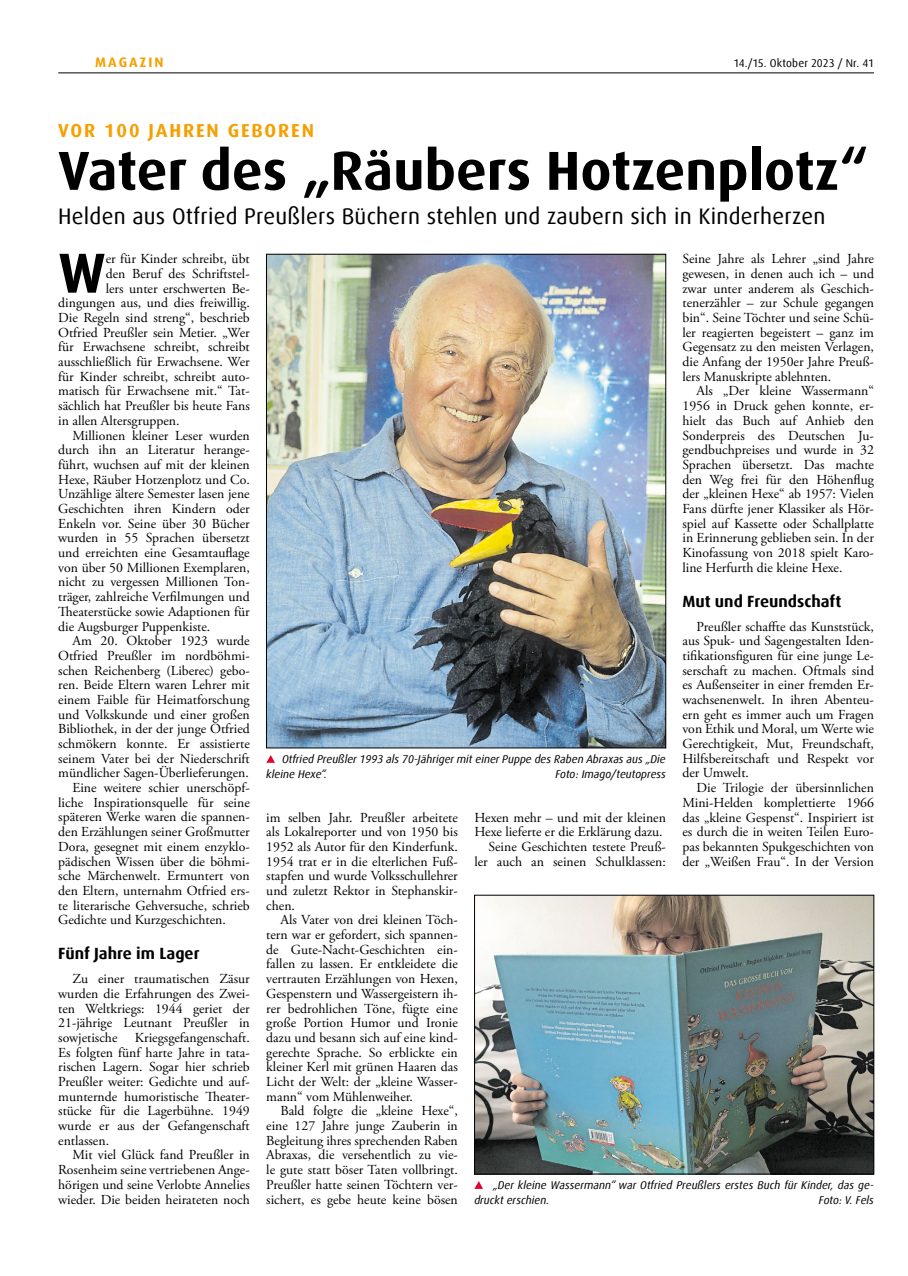
<style>
.page{position:relative;width:908px;height:1276px;background:#fff}
.page>*{position:absolute;margin:0;border:0;box-sizing:border-box;transform-origin:0 0}
.t1{font:700 56.5px "Dax Offc Pro";color:#000}
.t2{font:700 55px "Dax Offc Pro";color:#000}
.t3{font:22.5px "Dax Offc Pro";letter-spacing:.01em;color:#000}
.t4{font:700 18.75px "Dax Offc Pro";letter-spacing:.1em;color:#f5a000}
.t5{font:700 16.25px "Dax Offc Pro";color:#000}
.t6{font:13.75px/14.6px "Adobe Garamond Pro";color:#000;text-align:justify}
.t7{font:700 13.75px "Dax Offc Pro";letter-spacing:.15em;color:#f5a000}
.t8{font:italic 11.25px/14.8px "Dax Offc Pro";color:#000}
.t9{font:11.25px "Dax Offc Pro";letter-spacing:.005em;color:#000}
</style>
<div class="page">
<hr style="left:58px;top:73px;width:815px;height:1px;background:#000">
<img style="left:268px;top:256px;width:395px;height:490px">
<img style="left:476px;top:897px;width:395px;height:275px">
<div style="left:474px;top:895px;width:399px;height:279px;border:1px solid #000"></div>
<svg style="left:266px;top:755px;width:9px;height:8px"></svg>
<svg style="left:474px;top:1181px;width:9px;height:8px"></svg>
<p class="t7" style="left:95px;top:54px;width:70px">MAGAZIN</p>
<p class="t9" style="left:733px;top:56px;width:142px">14./15. Oktober 2023 / Nr. 41</p>
<h3 class="t4" style="left:58px;top:119px;width:257px">VOR 100 JAHREN GEBOREN</h3>
<h2 class="t2" style="left:58px;top:135px;width:811px">Vater des „Räubers Hotzenplotz“</h2>
<h3 class="t3" style="left:58px;top:202px;width:768px">Helden aus Otfried Preußlers Büchern stehlen und zaubern sich in Kinderherzen</h3>
<p class="t6" style="left:682px;top:252px;width:193px">Seine Jahre als Lehrer „sind Jahre gewesen, in denen auch ich – und zwar unter anderem als Geschich&shy;tenerzähler – zur Schule gegangen bin“. Seine Töchter und seine Schü&shy;ler reagierten begeistert – ganz im Gegensatz zu den meisten Verlagen, die Anfang der 1950er Jahre Preuß&shy;lers Manuskripte ablehnten.</p>
<p class="t6" style="left:682px;top:384px;width:193px;text-indent:14px">Als „Der kleine Wassermann“ 1956 in Druck gehen konnte, er&shy;hielt das Buch auf Anhieb den Sonderpreis des Deutschen Ju&shy;gendbuchpreises und wurde in 32<br>Sprachen übersetzt. Das machte den Weg frei für den Höhenflug der „kleinen Hexe“ ab 1957: Vielen Fans dürfte jener Klassiker als Hör&shy;spiel auf Kassette oder Schallplatte in Erinnerung geblieben sein. In der Kinofassung von 2018 spielt Karo&shy;line Herfurth die kleine Hexe.</p>
<p class="t5" style="left:682px;top:590px;width:160px">Mut und Freundschaft</p>
<p class="t6" style="left:682px;top:619px;width:193px;text-indent:14px">Preußler schaffte das Kunststück, aus Spuk- und Sagengestalten Iden&shy;tifikationsfiguren für eine junge Le&shy;serschaft zu machen. Oftmals sind es Außenseiter in einer fremden Er&shy;wachsenenwelt. In ihren Abenteu&shy;ern geht es immer auch um Fragen von Ethik und Moral, um Werte wie Gerechtigkeit, Mut, Freundschaft, Hilfsbereitschaft und Respekt vor der Umwelt.</p>
<p class="t6" style="left:682px;top:781px;width:193px;text-indent:14px">Die Trilogie der übersinnlichen Mini-Helden komplettierte 1966 das „kleine Gespenst“. Inspiriert ist es durch die in weiten Teilen Euro&shy;pas bekannten Spukgeschichten von der „Weißen Frau“. In der Version</p>
<h1 class="t1" style="left:58px;top:236px;width:49px">W</h1>
<p class="t6" style="left:106px;top:252px;width:145px">er für Kinder schreibt, übt</p>
<p class="t6" style="left:106px;top:267px;width:145px">den Beruf des Schriftstel-</p>
<p class="t6" style="left:106px;top:281px;width:145px">lers unter erschwerten Be-</p>
<p class="t6" style="left:58px;top:296px;width:193px">dingungen aus, und dies freiwillig.</p>
<p class="t6" style="left:58px;top:311px;width:193px">Die Regeln sind streng“, beschrieb</p>
<p class="t6" style="left:58px;top:325px;width:193px">Otfried Preußler sein Metier. „Wer</p>
<p class="t6" style="left:58px;top:340px;width:193px">für Erwachsene schreibt, schreibt</p>
<p class="t6" style="left:58px;top:355px;width:193px">ausschließlich für Erwachsene. Wer</p>
<p class="t6" style="left:58px;top:369px;width:193px">für Kinder schreibt, schreibt auto-</p>
<p class="t6" style="left:58px;top:384px;width:193px">matisch für Erwachsene mit.“ Tat-</p>
<p class="t6" style="left:58px;top:399px;width:193px">sächlich hat Preußler bis heute Fans</p>
<p class="t6" style="left:58px;top:414px;width:123px">in allen Altersgruppen.</p>
<p class="t6" style="left:72px;top:428px;width:179px">Millionen kleiner Leser wurden</p>
<p class="t6" style="left:58px;top:443px;width:193px">durch ihn an Literatur herange-</p>
<p class="t6" style="left:58px;top:458px;width:193px">führt, wuchsen auf mit der kleinen</p>
<p class="t6" style="left:58px;top:472px;width:193px">Hexe, Räuber Hotzenplotz und Co.</p>
<p class="t6" style="left:58px;top:487px;width:193px">Unzählige ältere Semester lasen jene</p>
<p class="t6" style="left:58px;top:502px;width:193px">Geschichten ihren Kindern oder</p>
<p class="t6" style="left:58px;top:516px;width:193px">Enkeln vor. Seine über 30 Bücher</p>
<p class="t6" style="left:58px;top:531px;width:193px">wurden in 55 Sprachen übersetzt</p>
<p class="t6" style="left:58px;top:546px;width:193px">und erreichten eine Gesamtauflage</p>
<p class="t6" style="left:58px;top:560px;width:193px">von über 50 Millionen Exemplaren,</p>
<p class="t6" style="left:58px;top:575px;width:193px">nicht zu vergessen Millionen Ton-</p>
<p class="t6" style="left:58px;top:590px;width:193px">träger, zahlreiche Verfilmungen und</p>
<p class="t6" style="left:58px;top:604px;width:193px">Theaterstücke sowie Adaptionen für</p>
<p class="t6" style="left:58px;top:619px;width:153px">die Augsburger Puppenkiste.</p>
<p class="t6" style="left:72px;top:634px;width:179px">Am 20. Oktober 1923 wurde</p>
<p class="t6" style="left:58px;top:649px;width:193px">Otfried Preußler im nordböhmi-</p>
<p class="t6" style="left:58px;top:663px;width:193px">schen Reichenberg (Liberec) gebo-</p>
<p class="t6" style="left:58px;top:678px;width:193px">ren. Beide Eltern waren Lehrer mit</p>
<p class="t6" style="left:58px;top:693px;width:193px">einem Faible für Heimatforschung</p>
<p class="t6" style="left:58px;top:707px;width:193px">und Volkskunde und einer großen</p>
<p class="t6" style="left:58px;top:722px;width:193px">Bibliothek, in der der junge Otfried</p>
<p class="t6" style="left:58px;top:737px;width:193px">schmökern konnte. Er assistierte</p>
<p class="t6" style="left:58px;top:751px;width:193px">seinem Vater bei der Niederschrift</p>
<p class="t6" style="left:58px;top:766px;width:192px">mündlicher Sagen-Überlieferungen.</p>
<p class="t6" style="left:72px;top:781px;width:179px">Eine weitere schier unerschöpf-</p>
<p class="t6" style="left:58px;top:795px;width:193px">liche Inspirationsquelle für seine</p>
<p class="t6" style="left:58px;top:810px;width:193px">späteren Werke waren die spannen-</p>
<p class="t6" style="left:58px;top:825px;width:193px">den Erzählungen seiner Großmutter</p>
<p class="t6" style="left:58px;top:839px;width:193px">Dora, gesegnet mit einem enzyklo-</p>
<p class="t6" style="left:58px;top:854px;width:193px">pädischen Wissen über die böhmi-</p>
<p class="t6" style="left:58px;top:869px;width:193px">sche Märchenwelt. Ermuntert von</p>
<p class="t6" style="left:58px;top:883px;width:193px">den Eltern, unternahm Otfried ers-</p>
<p class="t6" style="left:58px;top:898px;width:193px">te literarische Gehversuche, schrieb</p>
<p class="t6" style="left:58px;top:913px;width:169px">Gedichte und Kurzgeschichten.</p>
<p class="t5" style="left:58px;top:943px;width:143px">Fünf Jahre im Lager</p>
<p class="t6" style="left:58px;top:972px;width:193px;text-indent:14px">Zu einer traumatischen Zäsur wurden die Erfahrungen des Zwei&shy;ten Weltkriegs: 1944 geriet der 21-jährige Leutnant Preußler in sowjetische</p>
<p class="t8" style="left:266px;top:751px;width:401px;text-indent:16px">Otfried Preußler 1993 als 70-Jähriger mit einer Puppe des Raben Abraxas aus „Die kleine Hexe“.</p>
<p class="t8" style="left:555px;top:766px;width:112px">Foto: Imago/teutopress</p>
<p class="t6" style="left:474px;top:810px;width:193px;text-align:right">Hexen mehr – und mit der kleinen Hexe lieferte er die Erklärung dazu.<br>Seine Geschichten testete Preuß&shy;ler auch an seinen Schulklassen:</p>
<p class="t6" style="left:266px;top:810px;width:193px">im selben Jahr. Preußler arbeitete als Lokalreporter und von 1950 bis 1952 als Autor für den Kinderfunk.<br>1954 trat er in die elterlichen Fuß&shy;stapfen und wurde Volksschullehrer und zuletzt Rektor in Stephanskir&shy;chen.</p>
<p class="t6" style="left:266px;top:913px;width:193px;text-indent:14px">Als Vater von drei kleinen Töch&shy;tern war er gefordert, sich spannen&shy;de Gute-Nacht-Geschichten ein&shy;fallen zu lassen. Er entkleidete die vertrauten Erzählungen von Hexen, Gespenstern und Wassergeistern ih&shy;rer bedrohlichen Töne, fügte eine große Portion Humor und Ironie dazu und besann sich auf eine kind&shy;gerechte Sprache. So erblickte ein kleiner Kerl mit grünen Haaren das Licht der Welt: der „kleine Wasser&shy;mann“ vom Mühlenweiher.</p>
<p class="t6" style="left:266px;top:1104px;width:193px;text-indent:14px">Bald folgte die „kleine Hexe“, eine 127 Jahre junge Zauberin in Begleitung ihres sprechenden Raben Abraxas, die versehentlich zu vie&shy;le gute statt böser Taten vollbringt.<br>Preußler hatte seinen Töchtern ver&shy;sichert, es gebe heute keine bösen</p>
<p class="t6" style="left:58px;top:1030px;width:193px;text-indent:77px">Kriegsgefangenschaft.<br>Es folgten fünf harte Jahre in tata&shy;rischen Lagern. Sogar hier schrieb Preußler weiter: Gedichte und auf&shy;munternde humoristische Theater&shy;stücke für die Lagerbühne. 1949 wurde er aus der Gefangenschaft entlassen.</p>
<p class="t6" style="left:58px;top:1148px;width:193px;text-indent:14px">Mit viel Glück fand Preußler in Rosenheim seine vertriebenen Ange&shy;hörigen und seine Verlobte Annelies wieder. Die beiden heirateten noch</p>
<p class="t8" style="left:474px;top:1177px;width:401px;text-indent:19px">„Der kleine Wassermann“ war Otfried Preußlers erstes Buch für Kinder, das ge&shy;druckt erschien.</p>
<p class="t8" style="left:818px;top:1192px;width:57px">Foto: V. Fels</p>
</div>
